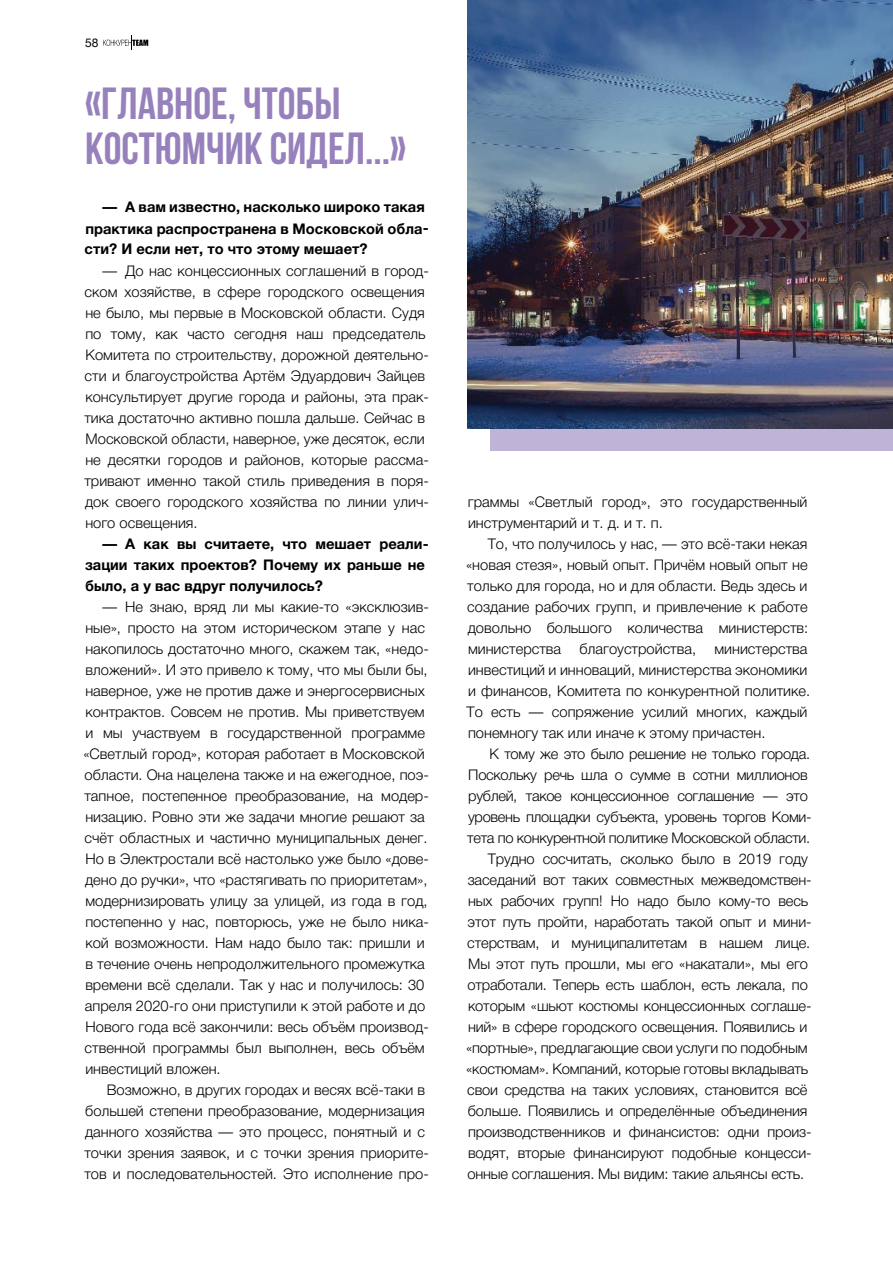
<style>
.page{position:relative;width:893px;height:1263px;background:#fff}
.page>*{position:absolute;margin:0;border:0;box-sizing:border-box;transform-origin:0 0}
.t1{font:700 45px/45px "Bebas Neue";color:#9781bc}
.t2{font:300 14.7px/21px "Helvetica Neue Cyr";color:#000}
.t3{font:300 14.7px "Helvetica Neue Cyr";letter-spacing:-.02em;color:#000}
.t4{font:700 14.7px/21px "Helvetica Neue Cyr";color:#000}
.t5{font:12px "Helvetica Neue Cyr";color:#000}
</style>
<div class="page">
<svg style="left:103px;top:36px;width:45px;height:14px"></svg>
<div style="left:490px;top:0;width:403px;height:451px;background:#c0b3d8"></div>
<img style="left:468px;top:0;width:425px;height:428px">
<p class="t5" style="left:85px;top:36px;width:15px">58</p>
<h1 class="t1" style="left:85px;top:80px;width:323px">«Главное, чтобы костюмчик сидел...»</h1>
<p class="t4" style="left:85px;top:197px;width:346px;text-indent:18px">— А вам известно, насколько широко такая практика распространена в Московской обла&shy;сти? И если нет, то что этому мешает?</p>
<p class="t2" style="left:84px;top:260px;width:346px;text-indent:18px">— До нас концессионных соглашений в город&shy;ском хозяйстве, в сфере городского освещения не было, мы первые в Московской области. Судя по тому, как часто сегодня наш председатель Комитета по строительству, дорожной деятельно&shy;сти и благоустройства Артём Эдуардович Зайцев консультирует другие города и районы, эта прак&shy;тика достаточно активно пошла дальше. Сейчас в Московской области, наверное, уже десяток, если не десятки городов и районов, которые рассма&shy;тривают именно такой стиль приведения в поря&shy;док своего городского хозяйства по линии улич&shy;ного освещения.</p>
<p class="t4" style="left:85px;top:533px;width:345px;text-indent:17px">— А как вы считаете, что мешает реали&shy;зации таких проектов? Почему их раньше не было, а у вас вдруг получилось?</p>
<p class="t2" style="left:83px;top:596px;width:347px;text-indent:19px">— Не знаю, вряд ли мы какие-то «эксклюзив&shy;ные», просто на этом историческом этапе у нас накопилось достаточно много, скажем так, «недо&shy;вложений». И это привело к тому, что мы были бы, наверное, уже не против даже и энергосервисных контрактов. Совсем не против. Мы приветствуем и мы участвуем в государственной программе «Светлый город», которая работает в Московской области. Она нацелена также и на ежегодное, поэ&shy;тапное, постепенное преобразование, на модер&shy;низацию. Ровно эти же задачи многие решают за счёт областных и частично муниципальных денег.<br>Но в Электростали всё настолько уже было «дове&shy;дено до ручки», что «растягивать по приоритетам», модернизировать улицу за улицей, из года в год, постепенно у нас, повторюсь, уже не было ника&shy;кой возможности. Нам надо было так: пришли и в течение очень непродолжительного промежутка времени всё сделали. Так у нас и получилось: 30 апреля 2020-го они приступили к этой работе и до Нового года всё закончили: весь объём производ&shy;ственной программы был выполнен, весь объём инвестиций вложен.</p>
<p class="t2" style="left:84px;top:1079px;width:346px;text-indent:22px">Возможно, в других городах и весях всё-таки в большей степени преобразование, модернизация данного хозяйства — это процесс, понятный и с точки зрения заявок, и с точки зрения приорите&shy;тов и последовательностей. Это исполнение про-</p>
<p class="t2" style="left:468px;top:491px;width:341px">граммы «Светлый город», это государственный инструментарий и т. д. и т. п.</p>
<p class="t2" style="left:466px;top:533px;width:346px;text-indent:22px">То, что получилось у нас, — это всё-таки некая «новая стезя», новый опыт. Причём новый опыт не только для города, но и для области. Ведь здесь и создание рабочих групп, и привлечение к работе довольно большого количества министерств: министерства благоустройства, министерства инвестиций и инноваций, министерства экономики и финансов, Комитета по конкурентной политике.<br>То есть — сопряжение усилий многих, каждый понемногу так или иначе к этому причастен.</p>
<p class="t3" style="left:490px;top:745px;width:322px">К тому же это было решение не только города.</p>
<p class="t3" style="left:468px;top:766px;width:341px">Поскольку речь шла о сумме в сотни миллионов</p>
<p class="t3" style="left:468px;top:787px;width:341px">рублей, такое концессионное соглашение — это</p>
<p class="t3" style="left:468px;top:808px;width:345px">уровень площадки субъекта, уровень торгов Коми-</p>
<p class="t3" style="left:467px;top:829px;width:345px">тета по конкурентной политике Московской области.</p>
<p class="t2" style="left:488px;top:848px;width:322px">Трудно сосчитать, сколько было в 2019 году</p>
<p class="t2" style="left:468px;top:869px;width:345px">заседаний вот таких совместных межведомствен-</p>
<p class="t2" style="left:468px;top:890px;width:342px">ных рабочих групп! Но надо было кому-то весь</p>
<p class="t2" style="left:468px;top:911px;width:345px">этот путь пройти, наработать такой опыт и мини-</p>
<p class="t2" style="left:467px;top:932px;width:344px">стерствам, и муниципалитетам в нашем лице.</p>
<p class="t2" style="left:468px;top:953px;width:341px">Мы этот путь прошли, мы его «накатали», мы его</p>
<p class="t2" style="left:467px;top:974px;width:342px">отработали. Теперь есть шаблон, есть лекала, по</p>
<p class="t2" style="left:468px;top:995px;width:345px">которым «шьют костюмы концессионных соглаше-</p>
<p class="t2" style="left:468px;top:1016px;width:341px">ний» в сфере городского освещения. Появились и</p>
<p class="t2" style="left:466px;top:1037px;width:343px">«портные», предлагающие свои услуги по подобным</p>
<p class="t2" style="left:466px;top:1058px;width:344px">«костюмам». Компаний, которые готовы вкладывать</p>
<p class="t2" style="left:467px;top:1079px;width:342px">свои средства на таких условиях, становится всё</p>
<p class="t2" style="left:468px;top:1100px;width:341px">больше. Появились и определённые объединения</p>
<p class="t2" style="left:468px;top:1121px;width:345px">производственников и финансистов: одни произ-</p>
<p class="t2" style="left:468px;top:1142px;width:345px">водят, вторые финансируют подобные концесси-</p>
<p class="t2" style="left:467px;top:1163px;width:338px">онные соглашения. Мы видим: такие альянсы есть.</p>
</div>
